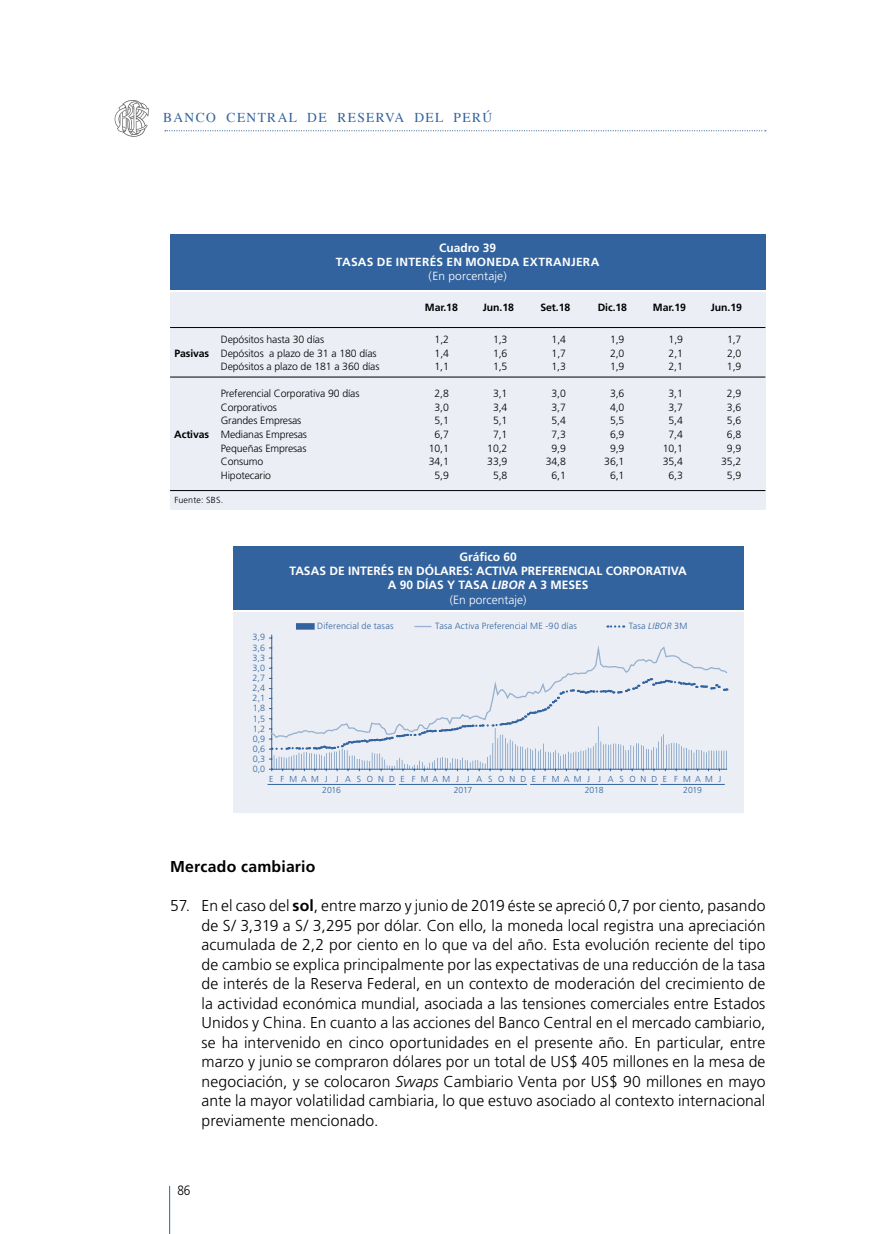
<style>
.page{position:relative;width:893px;height:1234px;background:#fff}
.page>*{position:absolute;margin:0;border:0;box-sizing:border-box;transform-origin:0 0}
.t1{font:300 15.75px/19.5px "Frutiger";letter-spacing:.005em;color:#000;text-align:justify}
.t2{font:700 15.75px "Frutiger";letter-spacing:.015em;color:#000}
.t3{font:13.5px "Times";letter-spacing:.1em;color:#32639e}
.t4{font:300 13.5px "Frutiger";color:#000;scale:.88 1}
.t5{font:700 12px/14.4px "Frutiger";color:#fff;text-align:center}
.t6{font:700 11.7px "Frutiger";letter-spacing:.02em;color:#fff}
.t7{font:300 11.7px "Frutiger";letter-spacing:.005em;color:#fff}
.t8{font:300 10.5px "Frutiger";letter-spacing:-.01em;color:#000}
.t9{font:700 10.5px "Frutiger";letter-spacing:-.01em;color:#000}
.t10{font:300 9px/10.2px "Frutiger";letter-spacing:.015em;color:#32639e;text-align:justify}
.t11{font:300 8.85px "Frutiger";letter-spacing:.01em;color:#000}
.t12{font:300 8.7px "Frutiger";letter-spacing:.6em;color:#32639e}
.t13{font:300 8.7px "Frutiger";letter-spacing:.595em;color:#32639e}
.t14{font:300 8.7px "Frutiger";letter-spacing:.57em;color:#32639e}
.s1{font-weight:700}
.s2{font-style:italic}
.s3{font-weight:300}
</style>
<div class="page">
<svg style="left:165px;top:130px;width:601px;height:1px"></svg>
<hr style="left:169px;top:1185px;width:1px;height:48px;background:#32639e">
<svg style="left:115px;top:100px;width:34px;height:37px"></svg>
<div style="left:170px;top:292px;width:595px;height:217px;background:#ebeff5"></div>
<div style="left:170px;top:234px;width:595px;height:55px;background:#32639e"></div>
<hr style="left:170px;top:327px;width:595px;height:1px;background:#000">
<hr style="left:170px;top:490px;width:595px;height:1px;background:#000">
<hr style="left:170px;top:376px;width:595px;height:1px;background:#000">
<div style="left:233px;top:546px;width:510px;height:63px;background:#32639e"></div>
<div style="left:233px;top:612px;width:510px;height:200px;background:#ebeff5"></div>
<div style="left:296px;top:623px;width:19px;height:6px;background:#32639e"></div>
<svg style="left:415px;top:625px;width:16px;height:2px"></svg>
<svg style="left:607px;top:625px;width:17px;height:2px"></svg>
<hr style="left:271px;top:635px;width:1px;height:134px;background:#32639e">
<svg style="left:270px;top:640px;width:458px;height:51px"></svg>
<svg style="left:269px;top:676px;width:458px;height:94px"></svg>
<hr style="left:399px;top:784px;width:127px;height:1px;background:#32639e">
<hr style="left:268px;top:784px;width:127px;height:1px;background:#32639e">
<hr style="left:531px;top:784px;width:127px;height:1px;background:#32639e">
<hr style="left:661px;top:784px;width:63px;height:1px;background:#32639e">
<p class="t3" style="left:163px;top:105px;width:330px">BANCO CENTRAL DE RESERVA DEL PERÚ</p>
<p class="t5" style="left:439px;top:240px;width:59px">Cuadro 39</p>
<p class="t6" style="left:336px;top:255px;width:265px">TASAS DE INTERÉS EN MONEDA EXTRANJERA</p>
<p class="t7" style="left:429px;top:269px;width:80px">(En porcentaje)</p>
<p class="t9" style="left:425px;top:301px;width:34px">Mar.18</p>
<p class="t9" style="left:483px;top:301px;width:32px">Jun.18</p>
<p class="t9" style="left:540px;top:301px;width:31px">Set.18</p>
<p class="t9" style="left:598px;top:301px;width:31px">Dic.18</p>
<p class="t9" style="left:653px;top:301px;width:34px">Mar.19</p>
<p class="t9" style="left:711px;top:301px;width:32px">Jun.19</p>
<p class="t8" style="left:221px;top:334px;width:105px">Depósitos hasta 30 días</p>
<p class="t8" style="left:435px;top:334px;width:16px">1,2</p>
<p class="t8" style="left:493px;top:334px;width:16px">1,3</p>
<p class="t8" style="left:552px;top:334px;width:16px">1,4</p>
<p class="t8" style="left:610px;top:334px;width:16px">1,9</p>
<p class="t8" style="left:669px;top:334px;width:16px">1,9</p>
<p class="t8" style="left:727px;top:334px;width:16px">1,7</p>
<p class="t8" style="left:174px;top:347px;width:204px"><span class="s1">Pasivas</span> Depósitos a plazo de 31 a 180 días</p>
<p class="t8" style="left:435px;top:347px;width:16px">1,4</p>
<p class="t8" style="left:493px;top:347px;width:16px">1,6</p>
<p class="t8" style="left:552px;top:347px;width:16px">1,7</p>
<p class="t8" style="left:610px;top:347px;width:16px">2,0</p>
<p class="t8" style="left:669px;top:347px;width:16px">2,1</p>
<p class="t8" style="left:727px;top:347px;width:16px">2,0</p>
<p class="t8" style="left:221px;top:361px;width:160px">Depósitos a plazo de 181 a 360 días</p>
<p class="t8" style="left:435px;top:361px;width:16px">1,1</p>
<p class="t8" style="left:493px;top:361px;width:16px">1,5</p>
<p class="t8" style="left:552px;top:361px;width:16px">1,3</p>
<p class="t8" style="left:610px;top:361px;width:16px">1,9</p>
<p class="t8" style="left:669px;top:361px;width:16px">2,1</p>
<p class="t8" style="left:727px;top:361px;width:16px">1,9</p>
<p class="t8" style="left:221px;top:388px;width:140px">Preferencial Corporativa 90 días</p>
<p class="t8" style="left:435px;top:388px;width:16px">2,8</p>
<p class="t8" style="left:493px;top:388px;width:16px">3,1</p>
<p class="t8" style="left:552px;top:388px;width:16px">3,0</p>
<p class="t8" style="left:610px;top:388px;width:16px">3,6</p>
<p class="t8" style="left:669px;top:388px;width:16px">3,1</p>
<p class="t8" style="left:727px;top:388px;width:16px">2,9</p>
<p class="t8" style="left:221px;top:401px;width:58px">Corporativos</p>
<p class="t8" style="left:435px;top:401px;width:16px">3,0</p>
<p class="t8" style="left:493px;top:401px;width:16px">3,4</p>
<p class="t8" style="left:552px;top:401px;width:16px">3,7</p>
<p class="t8" style="left:610px;top:401px;width:16px">4,0</p>
<p class="t8" style="left:669px;top:401px;width:16px">3,7</p>
<p class="t8" style="left:727px;top:401px;width:16px">3,6</p>
<p class="t8" style="left:221px;top:415px;width:82px">Grandes Empresas</p>
<p class="t8" style="left:435px;top:415px;width:16px">5,1</p>
<p class="t8" style="left:493px;top:415px;width:16px">5,1</p>
<p class="t8" style="left:552px;top:415px;width:16px">5,4</p>
<p class="t8" style="left:610px;top:415px;width:16px">5,5</p>
<p class="t8" style="left:669px;top:415px;width:16px">5,4</p>
<p class="t8" style="left:727px;top:415px;width:16px">5,6</p>
<p class="t8" style="left:174px;top:428px;width:134px"><span class="s1">Activas</span> Medianas Empresas</p>
<p class="t8" style="left:435px;top:428px;width:16px">6,7</p>
<p class="t8" style="left:493px;top:428px;width:16px">7,1</p>
<p class="t8" style="left:552px;top:428px;width:16px">7,3</p>
<p class="t8" style="left:610px;top:428px;width:16px">6,9</p>
<p class="t8" style="left:669px;top:428px;width:16px">7,4</p>
<p class="t8" style="left:727px;top:428px;width:16px">6,8</p>
<p class="t8" style="left:221px;top:442px;width:87px">Pequeñas Empresas</p>
<p class="t8" style="left:429px;top:442px;width:22px">10,1</p>
<p class="t8" style="left:487px;top:442px;width:22px">10,2</p>
<p class="t8" style="left:552px;top:442px;width:16px">9,9</p>
<p class="t8" style="left:610px;top:442px;width:16px">9,9</p>
<p class="t8" style="left:663px;top:442px;width:22px">10,1</p>
<p class="t8" style="left:727px;top:442px;width:16px">9,9</p>
<p class="t8" style="left:221px;top:455px;width:44px">Consumo</p>
<p class="t8" style="left:429px;top:455px;width:22px">34,1</p>
<p class="t8" style="left:487px;top:455px;width:22px">33,9</p>
<p class="t8" style="left:546px;top:455px;width:22px">34,8</p>
<p class="t8" style="left:604px;top:455px;width:22px">36,1</p>
<p class="t8" style="left:663px;top:455px;width:22px">35,4</p>
<p class="t8" style="left:721px;top:455px;width:22px">35,2</p>
<p class="t8" style="left:221px;top:469px;width:52px">Hipotecario</p>
<p class="t8" style="left:435px;top:469px;width:16px">5,9</p>
<p class="t8" style="left:493px;top:469px;width:16px">5,8</p>
<p class="t8" style="left:552px;top:469px;width:16px">6,1</p>
<p class="t8" style="left:610px;top:469px;width:16px">6,1</p>
<p class="t8" style="left:669px;top:469px;width:16px">6,3</p>
<p class="t8" style="left:727px;top:469px;width:16px">5,9</p>
<p class="t11" style="left:174px;top:494px;width:50px">Fuente: SBS.</p>
<p class="t5" style="left:290px;top:549px;width:399px">Gráfico 60<br>TASAS DE INTERÉS EN DÓLARES: ACTIVA PREFERENCIAL CORPORATIVA<br>A 90 DÍAS Y TASA <span class="s2">LIBOR</span> A 3 MESES<br><span class="s3">(En porcentaje)</span></p>
<p class="t10" style="left:253px;top:632px;width:14px">3,9<br>3,6<br>3,3<br>3,0<br>2,7<br>2,4<br>2,1<br>1,8<br>1,5<br>1,2<br>0,9<br>0,6<br>0,3<br>0,0</p>
<p class="t10" style="left:317px;top:621px;width:78px">Diferencial de tasas</p>
<p class="t10" style="left:435px;top:621px;width:143px">Tasa Activa Preferencial ME -90 días</p>
<p class="t10" style="left:629px;top:621px;width:60px">Tasa <span class="s2">LIBOR</span> 3M</p>
<p class="t12" style="left:269px;top:773px;width:258px">E FMAMJ J ASONDE FMAMJ J ASOND</p>
<p class="t13" style="left:532px;top:773px;width:191px">E FMAMJ J ASONDE FMAMJ</p>
<p class="t14" style="left:322px;top:784px;width:20px">2016</p>
<p class="t14" style="left:454px;top:784px;width:20px">2017</p>
<p class="t14" style="left:585px;top:784px;width:20px">2018</p>
<p class="t14" style="left:683px;top:784px;width:20px">2019</p>
<p class="t2" style="left:170px;top:857px;width:147px">Mercado cambiario</p>
<p class="t1" style="left:202px;top:895px;width:565px;text-indent:-32px">57. En el caso del <span class="s1">sol</span>, entre marzo y junio de 2019 éste se apreció 0,7 por ciento, pasando de S/ 3,319 a S/ 3,295 por dólar. Con ello, la moneda local registra una apreciación acumulada de 2,2 por ciento en lo que va del año. Esta evolución reciente del tipo de cambio se explica principalmente por las expectativas de una reducción de la tasa de interés de la Reserva Federal, en un contexto de moderación del crecimiento de la actividad económica mundial, asociada a las tensiones comerciales entre Estados Unidos y China. En cuanto a las acciones del Banco Central en el mercado cambiario, se ha intervenido en cinco oportunidades en el presente año. En particular, entre marzo y junio se compraron dólares por un total de US$ 405 millones en la mesa de negociación, y se colocaron <span class="s2">Swaps</span> Cambiario Venta por US$ 90 millones en mayo ante la mayor volatilidad cambiaria, lo que estuvo asociado al contexto internacional previamente mencionado.</p>
<p class="t4" style="left:177px;top:1182px;width:16px">86</p>
</div>
